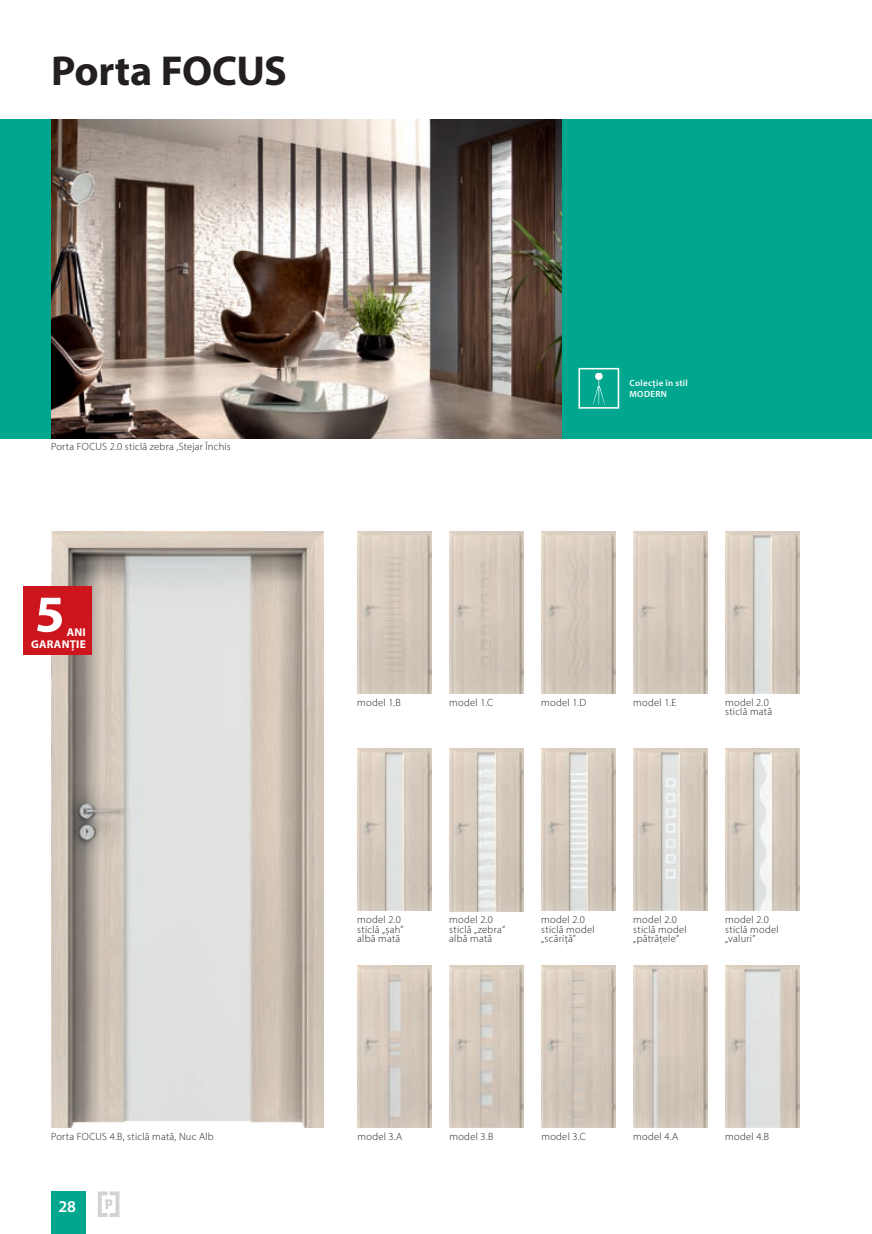
<style>
.page{position:relative;width:872px;height:1234px;background:#fff}
.page>*{position:absolute;margin:0;border:0;box-sizing:border-box;transform-origin:0 0}
.t1{font:700 52.2px "Myriad Pro";color:#fff;scale:1.04 1}
.Nazwa_KOLEKCJI{font:700 42px "Myriad Pro";letter-spacing:-.01em;color:#231f20}
.t2{font:600 16.5px "Myriad Pro";color:#fff}
.t3{font:700 11.25px "Myriad Pro";letter-spacing:.02em;color:#fff}
.podpis_model{font:300 10.5px/9.8px "Myriad Pro";letter-spacing:.025em;color:#231f20}
.podpis_model-2{font:600 9px "Myriad Pro";letter-spacing:.035em;color:#fff}
</style>
<div class="page">
<div style="left:51px;top:1191px;width:34px;height:42px;background:#00a78e"></div>
<div style="left:0;top:119px;width:872px;height:319px;background:#00a78e"></div>
<img style="left:357px;top:531px;width:75px;height:162px">
<img style="left:541px;top:965px;width:75px;height:162px">
<img style="left:725px;top:748px;width:74px;height:162px">
<img style="left:449px;top:531px;width:75px;height:162px">
<img style="left:541px;top:531px;width:74px;height:162px">
<img style="left:541px;top:748px;width:74px;height:162px">
<img style="left:633px;top:748px;width:74px;height:162px">
<img style="left:449px;top:965px;width:75px;height:162px">
<img style="left:357px;top:965px;width:75px;height:162px">
<img style="left:633px;top:531px;width:74px;height:162px">
<img style="left:357px;top:748px;width:75px;height:162px">
<img style="left:725px;top:531px;width:74px;height:162px">
<img style="left:51px;top:531px;width:272px;height:596px">
<img style="left:449px;top:748px;width:74px;height:162px">
<img style="left:725px;top:965px;width:74px;height:162px">
<img style="left:633px;top:965px;width:74px;height:162px">
<img style="left:51px;top:119px;width:510px;height:319px">
<svg style="left:98px;top:1191px;width:21px;height:25px"></svg>
<svg style="left:578px;top:368px;width:41px;height:40px"></svg>
<div style="left:23px;top:586px;width:68px;height:68px;background:#cd151d"></div>
<p class="Nazwa_KOLEKCJI" style="left:51px;top:44px;width:237px">Porta FOCUS</p>
<p class="podpis_model" style="left:51px;top:442px;width:181px">Porta FOCUS 2.0 sticlă zebra ,Stejar Închis</p>
<h1 class="t1" style="left:35px;top:580px;width:30px">5</h1>
<p class="t3" style="left:31px;top:637px;width:56px">GARANȚIE</p>
<p class="t3" style="left:67px;top:624px;width:21px">ANI</p>
<p class="podpis_model" style="left:51px;top:1130px;width:164px">Porta FOCUS 4.B, sticlă mată, Nuc Alb</p>
<h3 class="t2" style="left:58px;top:1195px;width:19px">28</h3>
<p class="podpis_model-2" style="left:629px;top:377px;width:60px">Colecție în stil</p>
<p class="podpis_model-2" style="left:629px;top:388px;width:39px">MODERN</p>
<p class="podpis_model" style="left:357px;top:697px;width:45px">model 1.B</p>
<p class="podpis_model" style="left:449px;top:697px;width:45px">model 1.C</p>
<p class="podpis_model" style="left:541px;top:697px;width:46px">model 1.D</p>
<p class="podpis_model" style="left:633px;top:697px;width:45px">model 1.E</p>
<p class="podpis_model" style="left:725px;top:697px;width:45px">model 2.0</p>
<p class="podpis_model" style="left:725px;top:706px;width:49px">sticlă mată</p>
<p class="podpis_model" style="left:357px;top:914px;width:45px">model 2.0</p>
<p class="podpis_model" style="left:357px;top:923px;width:48px">sticlă „șah”</p>
<p class="podpis_model" style="left:357px;top:933px;width:45px">albă mată</p>
<p class="podpis_model" style="left:449px;top:914px;width:45px">model 2.0</p>
<p class="podpis_model" style="left:449px;top:923px;width:57px">sticlă „zebra”</p>
<p class="podpis_model" style="left:449px;top:933px;width:45px">albă mată</p>
<p class="podpis_model" style="left:541px;top:914px;width:45px">model 2.0</p>
<p class="podpis_model" style="left:541px;top:923px;width:55px">sticlă model „scăriță”</p>
<p class="podpis_model" style="left:633px;top:914px;width:45px">model 2.0</p>
<p class="podpis_model" style="left:633px;top:923px;width:55px">sticlă model „pătrățele”</p>
<p class="podpis_model" style="left:725px;top:914px;width:45px">model 2.0</p>
<p class="podpis_model" style="left:725px;top:923px;width:55px">sticlă model „valuri”</p>
<p class="podpis_model" style="left:357px;top:1130px;width:46px">model 3.A</p>
<p class="podpis_model" style="left:449px;top:1130px;width:45px">model 3.B</p>
<p class="podpis_model" style="left:541px;top:1130px;width:46px">model 3.C</p>
<p class="podpis_model" style="left:633px;top:1130px;width:46px">model 4.A</p>
<p class="podpis_model" style="left:725px;top:1130px;width:45px">model 4.B</p>
</div>
